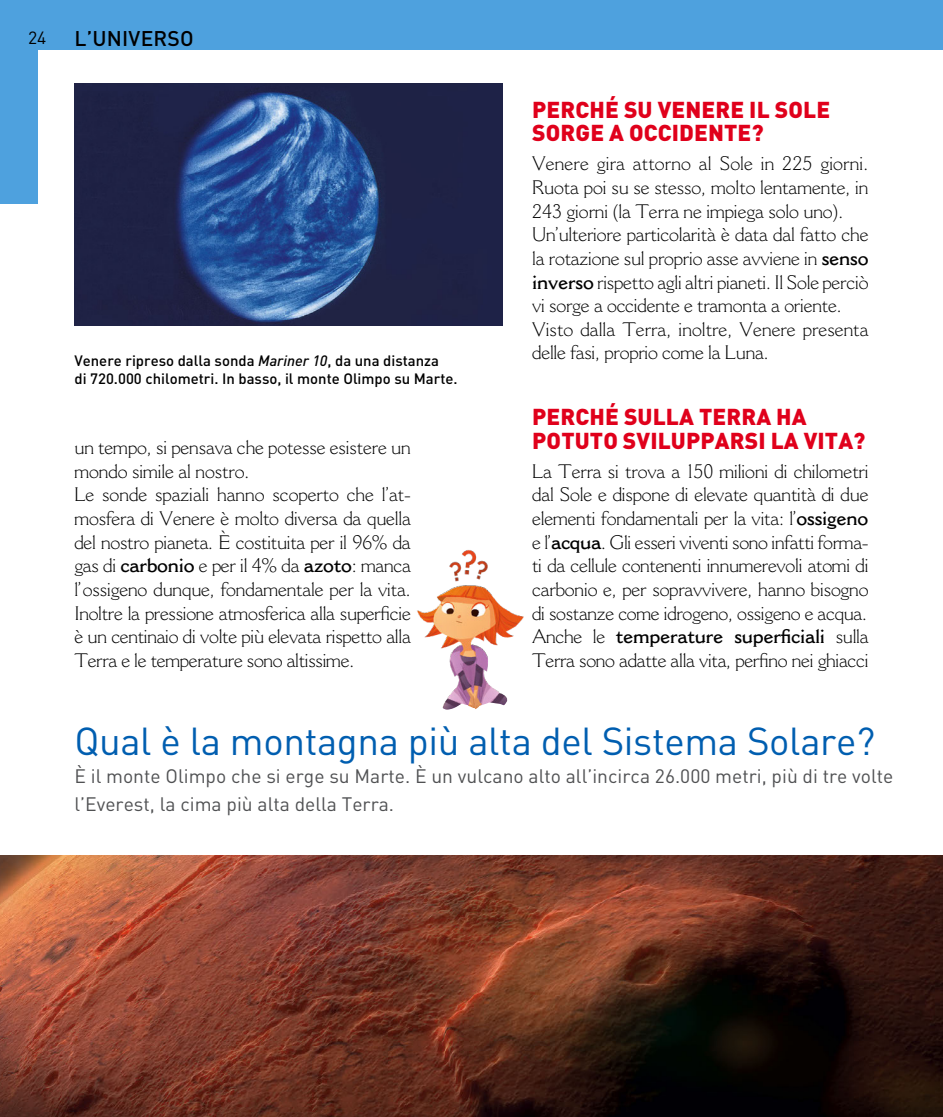
<style>
.page{position:relative;width:943px;height:1117px;background:#fff}
.page>*{position:absolute;margin:0;border:0;box-sizing:border-box;transform-origin:0 0}
.t1{font:38.5px "DIN Pro";letter-spacing:-.01em;color:#005eb0}
.t2{font:900 22.75px/23.6px "DIN Pro";letter-spacing:.005em;color:#e0001b}
.t3{font:500 21px "DIN Pro";letter-spacing:.01em;color:#000}
.t4{font:300 19.25px/23.6px "Cantoria MT Std";letter-spacing:-.01em;color:#000}
.t5{font:19.25px/28px "DIN Pro";color:#505153}
.t6{font:17.5px "DIN Pro";color:#000}
.t7{font:500 14.88px/17.5px "DIN Pro";color:#000}
.s1{font-style:italic}
.s2{font-weight:600}
</style>
<div class="page">
<div style="left:0;top:50px;width:38px;height:153px;background:#4ea1de"></div>
<div style="left:0;top:0;width:943px;height:50px;background:#4ea1de"></div>
<img style="left:0;top:855px;width:943px;height:261px">
<img style="left:74px;top:84px;width:428px;height:241px">
<img style="left:417px;top:550px;width:107px;height:159px">
<p class="t6" style="left:28px;top:25px;width:20px">24</p>
<p class="t3" style="left:75px;top:22px;width:121px">L’UNIVERSO</p>
<p class="t7" style="left:74px;top:351px;width:385px">Venere ripreso dalla sonda <span class="s1">Mariner 10</span>, da una distanza<br>di 720.000 chilometri. In basso, il monte Olimpo su Marte.</p>
<p class="t4" style="left:74px;top:435px;width:338px">un tempo, si pensava che potesse esistere un mondo simile al nostro.<br>Le sonde spaziali hanno scoperto che l’at&shy;mosfera di Venere è molto diversa da quella del nostro pianeta. È costituita per il 96% da gas di <span class="s2">carbonio</span> e per il 4% da <span class="s2">azoto</span>: manca l’ossigeno dunque, fondamentale per la vita.<br>Inoltre la pressione atmosferica alla superficie è un centinaio di volte più elevata rispetto alla Terra e le temperature sono altissime.</p>
<p class="t2" style="left:532px;top:96px;width:299px">PERCHÉ SU VENERE IL SOLE<br>SORGE A OCCIDENTE?</p>
<p class="t4" style="left:532px;top:152px;width:338px">Venere gira attorno al Sole in 225 giorni.<br>Ruota poi su se stesso, molto lentamente, in 243 giorni (la Terra ne impiega solo uno).<br>Un’ulteriore particolarità è data dal fatto che la rotazione sul proprio asse avviene in <span class="s2">senso inverso</span> rispetto agli altri pianeti. Il Sole perciò vi sorge a occidente e tramonta a oriente.<br>Visto dalla Terra, inoltre, Venere presenta delle fasi, proprio come la Luna.</p>
<p class="t2" style="left:532px;top:403px;width:335px">PERCHÉ SULLA TERRA HA<br>POTUTO SVILUPPARSI LA VITA?</p>
<p class="t4" style="left:532px;top:459px;width:338px;text-align:justify">La Terra si trova a 150 milioni di chilometri dal Sole e dispone di elevate quantità di due elementi fondamentali per la vita: l’<span class="s2">ossigeno </span>e l’<span class="s2">acqua</span>. Gli esseri viventi sono infatti forma&shy;ti da cellule contenenti innumerevoli atomi di carbonio e, per sopravvivere, hanno bisogno di sostanze come idrogeno, ossigeno e acqua.<br>Anche le <span class="s2">temperature superficiali</span> sulla Terra sono adatte alla vita, perfino nei ghiacci</p>
<h1 class="t1" style="left:74px;top:711px;width:802px">Qual è la montagna più alta del Sistema Solare?</h1>
<p class="t5" style="left:74px;top:760px;width:820px">È il monte Olimpo che si erge su Marte. È un vulcano alto all’incirca 26.000 metri, più di tre volte l’Everest, la cima più alta della Terra.</p>
</div>
